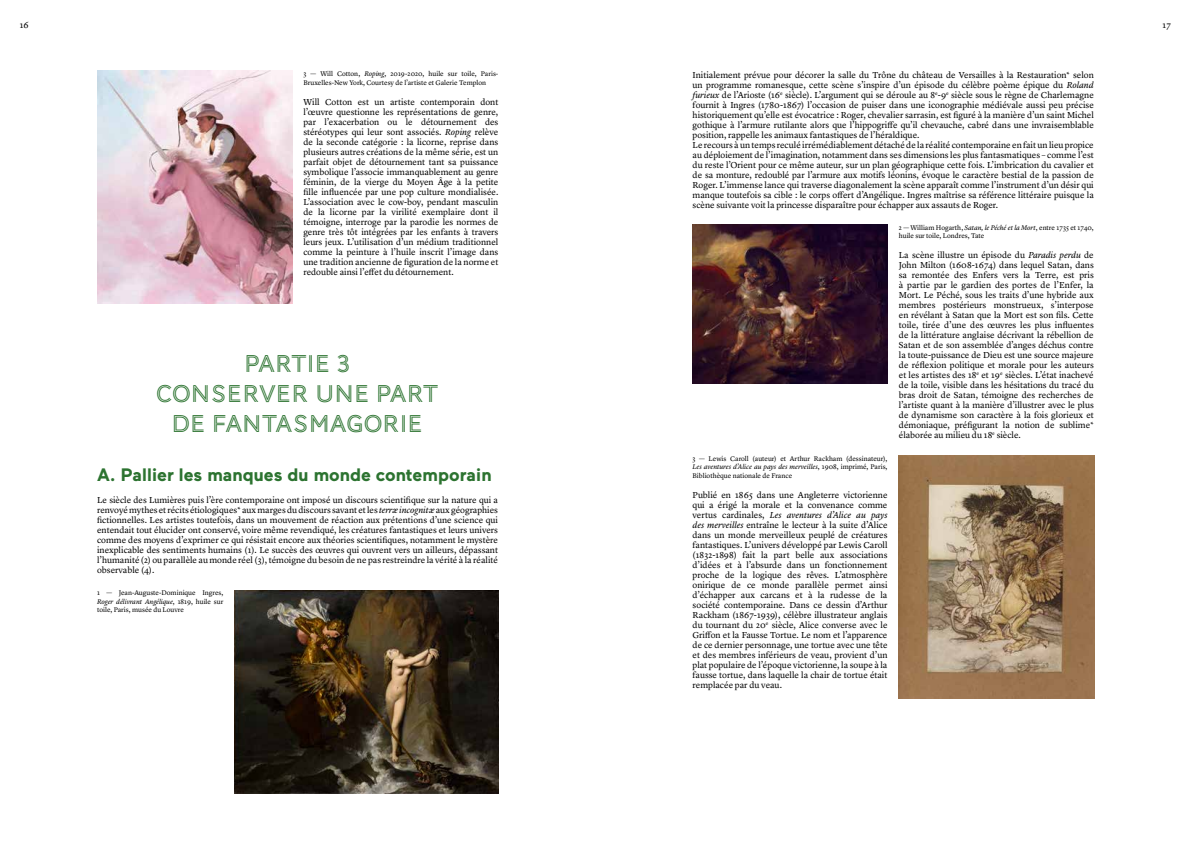
<style>
.page{position:relative;width:1191px;height:842px;background:#fff}
.page>*{position:absolute;margin:0;border:0;box-sizing:border-box;transform-origin:0 0}
.t1{font:25px/30px "AW Conqueror Std Inline";color:#2c7330;text-align:center}
.t2{font:700 18px "Maax";color:#2c7330}
.t3{font:9px/10px "Lyon Text";color:#000;text-align:justify}
.t4{font:7px/8.4px "Lyon Text";color:#000}
.s1{font-style:italic}
</style>
<div class="page">
<img style="left:97px;top:71px;width:195px;height:232px">
<img style="left:235px;top:590px;width:263px;height:204px">
<img style="left:692px;top:225px;width:195px;height:159px">
<img style="left:899px;top:455px;width:195px;height:244px">
<p class="t3" style="left:20px;top:20px;width:10px">16</p>
<p class="t3" style="left:1162px;top:20px;width:10px">17</p>
<p class="t4" style="left:303px;top:69px;width:196px">3 — Will Cotton, <span class="s1">Roping</span>, 2019-2020, huile sur toile, Paris-<br>Bruxelles-New York, Courtesy de l’artiste et Galerie Templon</p>
<p class="t3" style="left:303px;top:96px;width:196px">Will Cotton est un artiste contemporain dont l’œuvre questionne les représentations de genre, par l’exacerbation ou le détournement des stéréotypes qui leur sont associés. <span class="s1">Roping</span> relève de la seconde catégorie : la licorne, reprise dans plusieurs autres créations de la même série, est un parfait objet de détournement tant sa puissance symbolique l’associe immanquablement au genre féminin, de la vierge du Moyen Âge à la petite fille influencée par une pop culture mondialisée.<br>L’association avec le cow-boy, pendant masculin de la licorne par la virilité exemplaire dont il témoigne, interroge par la parodie les normes de genre très tôt intégrées par les enfants à travers leurs jeux. L’utilisation d’un médium traditionnel comme la peinture à l’huile inscrit l’image dans une tradition ancienne de figuration de la norme et redouble ainsi l’effet du détournement.</p>
<h1 class="t1" style="left:156px;top:349px;width:284px">PARTIE 3<br>CONSERVER UNE PART<br>DE FANTASMAGORIE</h1>
<h2 class="t2" style="left:97px;top:465px;width:396px">A. Pallier les manques du monde contemporain</h2>
<p class="t3" style="left:97px;top:494px;width:402px">Le siècle des Lumières puis l’ère contemporaine ont imposé un discours scientifique sur la nature qui a renvoyé mythes et récits étiologiques* aux marges du discours savant et les <span class="s1">terræ incognitæ</span> aux géographies fictionnelles. Les artistes toutefois, dans un mouvement de réaction aux prétentions d’une science qui entendait tout élucider ont conservé, voire même revendiqué, les créatures fantastiques et leurs univers comme des moyens d’exprimer ce qui résistait encore aux théories scientifiques, notamment le mystère inexplicable des sentiments humains (1). Le succès des œuvres qui ouvrent vers un ailleurs, dépassant l’humanité (2) ou parallèle au monde réel (3), témoigne du besoin de ne pas restreindre la vérité à la réalité observable (4).</p>
<p class="t4" style="left:97px;top:588px;width:128px;text-align:justify">1 — Jean-Auguste-Dominique Ingres, <span class="s1">Roger délivrant Angélique</span>, 1819, huile sur toile, Paris, musée du Louvre</p>
<p class="t3" style="left:692px;top:69px;width:403px;text-align:left">Initialement prévue pour décorer la salle du Trône du château de Versailles à la Restauration* selon un programme romanesque, cette scène s’inspire d’un épisode du célèbre poème épique du <span class="s1">Roland furieux</span> de l’Arioste (16<sup>e</sup> siècle). L’argument qui se déroule au 8<sup>e</sup>-9<sup>e</sup> siècle sous le règne de Charlemagne fournit à Ingres (1780-1867) l’occasion de puiser dans une iconographie médiévale aussi peu précise historiquement qu’elle est évocatrice : Roger, chevalier sarrasin, est figuré à la manière d’un saint Michel gothique à l’armure rutilante alors que l’hippogriffe qu’il chevauche, cabré dans une invraisemblable position, rappelle les animaux fantastiques de l’héraldique.<br>Le recours à un temps reculé irrémédiablement détaché de la réalité contemporaine en fait un lieu propice au déploiement de l’imagination, notamment dans ses dimensions les plus fantasmatiques – comme l’est du reste l’Orient pour ce même auteur, sur un plan géographique cette fois. L’imbrication du cavalier et de sa monture, redoublé par l’armure aux motifs léonins, évoque le caractère bestial de la passion de Roger. L’immense lance qui traverse diagonalement la scène apparaît comme l’instrument d’un désir qui manque toutefois sa cible : le corps offert d’Angélique. Ingres maîtrise sa référence littéraire puisque la scène suivante voit la princesse disparaître pour échapper aux assauts de Roger.</p>
<p class="t4" style="left:692px;top:454px;width:196px;text-align:justify">3 — Lewis Caroll (auteur) et Arthur Rackham (dessinateur), <span class="s1">Les aventures d’Alice au pays des merveilles</span>, 1908, imprimé, Paris, Bibliothèque nationale de France</p>
<p class="t3" style="left:692px;top:489px;width:196px">Publié en 1865 dans une Angleterre victorienne qui a érigé la morale et la convenance comme vertus cardinales, <span class="s1">Les aventures d’Alice au pays des merveilles</span> entraîne le lecteur à la suite d’Alice dans un monde merveilleux peuplé de créatures fantastiques. L’univers développé par Lewis Caroll (1832-1898) fait la part belle aux associations d’idées et à l’absurde dans un fonctionnement proche de la logique des rêves. L’atmosphère onirique de ce monde parallèle permet ainsi d’échapper aux carcans et à la rudesse de la société contemporaine. Dans ce dessin d’Arthur Rackham (1867-1939), célèbre illustrateur anglais du tournant du 20<sup>e</sup> siècle, Alice converse avec le Griffon et la Fausse Tortue. Le nom et l’apparence de ce dernier personnage, une tortue avec une tête et des membres inférieurs de veau, provient d’un plat populaire de l’époque victorienne, la soupe à la fausse tortue, dans laquelle la chair de tortue était remplacée par du veau.</p>
<p class="t4" style="left:899px;top:223px;width:196px">2 — William Hogarth, <span class="s1">Satan, le Péché et la Mort</span>, entre 1735 et 1740, huile sur toile, Londres, Tate</p>
<p class="t3" style="left:899px;top:250px;width:196px">La scène illustre un épisode du <span class="s1">Paradis perdu</span> de John Milton (1608-1674) dans lequel Satan, dans sa remontée des Enfers vers la Terre, est pris à partie par le gardien des portes de l’Enfer, la Mort. Le Péché, sous les traits d’une hybride aux membres postérieurs monstrueux, s’interpose en révélant à Satan que la Mort est son fils. Cette toile, tirée d’une des œuvres les plus influentes de la littérature anglaise décrivant la rébellion de Satan et de son assemblée d’anges déchus contre la toute-puissance de Dieu est une source majeure de réflexion politique et morale pour les auteurs et les artistes des 18<sup>e</sup> et 19<sup>e</sup> siècles. L’état inachevé de la toile, visible dans les hésitations du tracé du bras droit de Satan, témoigne des recherches de l’artiste quant à la manière d’illustrer avec le plus de dynamisme son caractère à la fois glorieux et démoniaque, préfigurant la notion de sublime* élaborée au milieu du 18<sup>e</sup> siècle.</p>
</div>
